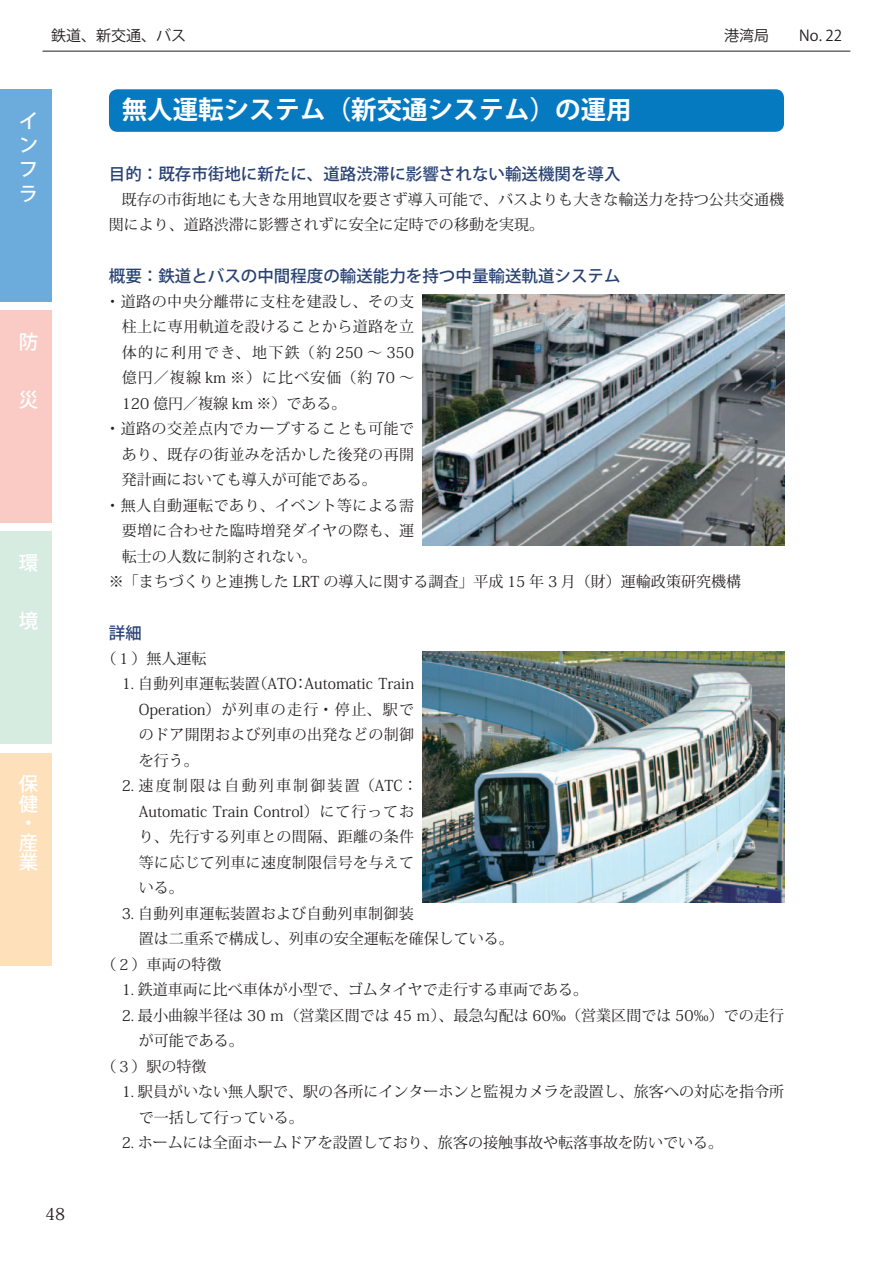
<style>
.page{position:relative;width:893px;height:1263px;background:#fff}
.page>*{position:absolute;margin:0;border:0;box-sizing:border-box;transform-origin:0 0}
.大タイトル{font:700 25.5px "Koz Go Pro";color:#fff}
.t1{font:500 19.5px/19.5px "Koz Go Pro";color:#fff;text-align:justify}
.中タイトル{font:500 16.5px "Koz Go Pro";color:#284274}
.t2{font:16.5px "Koz Min Pro";color:#231f20}
.本文_付{font:15px/25.5px "Koz Min Pro";color:#231f20;text-align:justify}
.本文_付-2{font:15px/25.5px "Koz Min Pro";letter-spacing:.02em;color:#231f20}
.本文{font:15px/25.5px "Koz Min Pro";letter-spacing:.005em;color:#231f20}
.t3{font:15px "Koz Go Pro";color:#231f20}
</style>
<div class="page">
<div style="left:109px;top:89px;width:675px;height:43px;background:#057ac0;border-radius:9px"></div>
<div style="left:0;top:89px;width:51px;height:213px;background:#6cacdd"></div>
<div style="left:0;top:310px;width:51px;height:213px;background:#facbc5"></div>
<div style="left:0;top:531px;width:51px;height:213px;background:#d7ece0"></div>
<div style="left:0;top:753px;width:51px;height:212px;background:#fee0bb"></div>
<hr style="left:43px;top:51px;width:807px;height:1px;background:#231f20">
<img style="left:423px;top:294px;width:361px;height:251px">
<img style="left:423px;top:652px;width:361px;height:250px">
<p class="t3" style="left:51px;top:26px;width:136px">鉄道、新交通、バス</p>
<p class="t3" style="left:724px;top:26px;width:119px">港湾局　　No. 22</p>
<p class="t1" style="left:19px;top:109px;width:20px;line-height:24.3px">インフラ</p>
<p class="t1" style="left:19px;top:333px;width:20px">防</p>
<p class="t1" style="left:19px;top:391px;width:20px">災</p>
<p class="t1" style="left:19px;top:554px;width:20px">環</p>
<p class="t1" style="left:19px;top:612px;width:21px">境</p>
<p class="t1" style="left:19px;top:775px;width:21px;text-align:left">保健・産業</p>
<p class="大タイトル" style="left:122px;top:93px;width:511px">無人運転システム（新交通システム）の運用</p>
<p class="中タイトル" style="left:109px;top:164px;width:513px">目的：既存市街地に新たに、道路渋滞に影響されない輸送機関を導入</p>
<p class="本文" style="left:109px;top:186px;width:677px;text-indent:13px">既存の市街地にも大きな用地買収を要さず導入可能で、バスよりも大きな輸送力を持つ公共交通機関により、道路渋滞に影響されずに安全に定時での移動を実現。</p>
<p class="中タイトル" style="left:109px;top:266px;width:513px">概要：鉄道とバスの中間程度の輸送能力を持つ中量輸送軌道システム</p>
<p class="本文_付" style="left:122px;top:288px;width:294px;text-indent:-17px">・道路の中央分離帯に支柱を建設し、その支柱上に専用軌道を設けることから道路を立体的に利用でき、地下鉄（約 250 ～ 350億円／複線 km ※）に比べ安価（約 70 ～120 億円／複線 km ※）である。</p>
<p class="本文_付" style="left:122px;top:415px;width:294px;text-indent:-17px">・道路の交差点内でカーブすることも可能であり、既存の街並みを活かした後発の再開発計画においても導入が可能である。</p>
<p class="本文_付" style="left:122px;top:492px;width:294px;text-indent:-17px">・無人自動運転であり、イベント等による需要増に合わせた臨時増発ダイヤの際も、運転士の人数に制約されない。</p>
<p class="本文_付" style="left:109px;top:568px;width:633px">※「まちづくりと連携した LRT の導入に関する調査」平成 15 年 3 月（財）運輸政策研究機構</p>
<p class="本文_付" style="left:101px;top:645px;width:106px">（１）無人運転</p>
<p class="本文_付" style="left:139px;top:670px;width:277px;text-indent:-17px">1. 自動列車運転装置（ATO：Automatic Train Operation）が列車の走行・停止、駅でのドア開閉および列車の出発などの制御を行う。</p>
<p class="本文_付-2" style="left:139px;top:772px;width:281px;text-indent:-17px">2. 速度制限は自動列車制御装置（ATC：<br>Automatic Train Control）にて行っており、先行する列車との間隔、距離の条件等に応じて列車に速度制限信号を与えている。</p>
<p class="本文_付" style="left:139px;top:900px;width:376px;text-indent:-17px">3. 自動列車運転装置および自動列車制御装<br>置は二重系で構成し、列車の安全運転を確保している。</p>
<p class="本文_付" style="left:101px;top:951px;width:121px">（２）車両の特徴</p>
<p class="本文_付" style="left:122px;top:976px;width:468px">1. 鉄道車両に比べ車体が小型で、ゴムタイヤで走行する車両である。</p>
<p class="本文_付" style="left:139px;top:1002px;width:647px;text-indent:-17px">2. 最小曲線半径は 30 ｍ（営業区間では 45 ｍ）、最急勾配は 60‰（営業区間では 50‰）での走行が可能である。</p>
<p class="本文_付" style="left:101px;top:1053px;width:106px">（３）駅の特徴</p>
<p class="本文_付" style="left:139px;top:1078px;width:647px;text-indent:-17px">1. 駅員がいない無人駅で、駅の各所にインターホンと監視カメラを設置し、旅客への対応を指令所で一括して行っている。</p>
<p class="本文_付" style="left:122px;top:1129px;width:603px">2. ホームには全面ホームドアを設置しており、旅客の接触事故や転落事故を防いでいる。</p>
<p class="t2" style="left:45px;top:1203px;width:22px">48</p>
</div>
